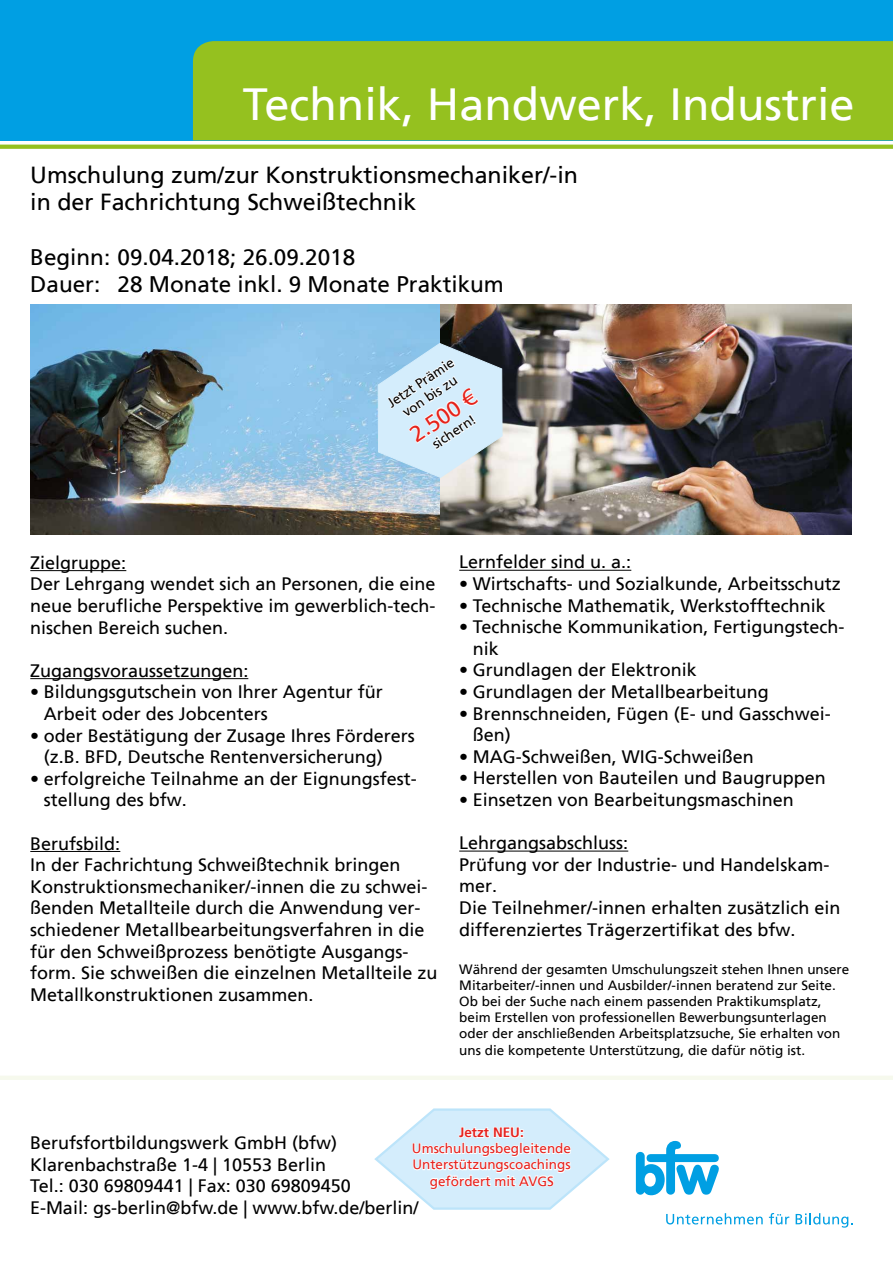
<style>
.page{position:relative;width:893px;height:1263px;background:#fff}
.page>*{position:absolute;margin:0;border:0;box-sizing:border-box;transform-origin:0 0}
.t1{font:45px "Frutiger";color:#fff}
.t2{font:23.25px/27.9px "Frutiger";color:#000}
.t3{font:22.5px/27px "Frutiger";color:#000}
.t4{font:22.5px "Frutiger";color:#e5231b}
.t5{font:18px/21.6px "Frutiger";color:#000}
.t6{font:13.5px/16.2px "Frutiger";color:#000}
.t7{font:13.5px/16.2px "Frutiger";color:#e5231f;text-align:center}
.t8{font:700 13.5px "Frutiger";color:#e5231f}
.s1{font-family:"Arial"}
</style>
<div class="page">
<svg style="left:0;top:145px;width:893px;height:4px;background:#99c328"></svg>
<div style="left:0;top:0;width:893px;height:140px;background:#009fe3"></div>
<div style="left:193px;top:41px;width:700px;height:99px;background:#95c11f"></div>
<hr style="left:0;top:1076px;width:893px;height:4px;background:#f6f9ed">
<svg style="left:636px;top:1141px;width:83px;height:54px"></svg>
<svg style="left:666px;top:1213px;width:97px;height:11px"></svg>
<svg style="left:769px;top:1213px;width:20px;height:11px"></svg>
<svg style="left:796px;top:1213px;width:56px;height:14px"></svg>
<hr style="left:30px;top:570px;width:96px;height:1px;background:#000">
<hr style="left:30px;top:678px;width:218px;height:1px;background:#000">
<hr style="left:30px;top:851px;width:90px;height:1px;background:#000">
<img style="left:30px;top:305px;width:821px;height:229px">
<hr style="left:459px;top:570px;width:172px;height:1px;background:#000">
<hr style="left:459px;top:851px;width:169px;height:1px;background:#000">
<svg style="left:378px;top:343px;width:124px;height:135px;background:#c6dcea"></svg>
<svg style="left:374px;top:1108px;width:236px;height:102px"></svg>
<h1 class="t1" style="left:243px;top:78px;width:613px">Technik, Handwerk, Industrie</h1>
<p class="t2" style="left:30px;top:161px;width:549px">Umschulung zum/zur Konstruktionsmechaniker/-in in der Fachrichtung Schweißtechnik</p>
<p class="t3" style="left:30px;top:244px;width:475px">Beginn: 09.04.2018; 26.09.2018<br>Dauer: 28 Monate inkl. 9 Monate Praktikum</p>
<p class="t6" style="left:384px;top:397px;width:79px;text-align:center;rotate:-34deg">Jetzt Prämie von bis zu</p>
<p class="t4" style="left:405px;top:426px;width:77px;rotate:-34deg">2.500 <span class="s1">€</span></p>
<p class="t6" style="left:429px;top:439px;width:51px;rotate:-34deg">sichern!</p>
<p class="t5" style="left:30px;top:552px;width:407px">Zielgruppe:<br>Der Lehrgang wendet sich an Personen, die eine neue berufliche Perspektive im gewerblich-tech&shy;nischen Bereich suchen.</p>
<p class="t5" style="left:30px;top:660px;width:220px">Zugangsvoraussetzungen:</p>
<p class="t5" style="left:44px;top:681px;width:341px;text-indent:-14px">• Bildungsgutschein von Ihrer Agentur für<br>Arbeit oder des Jobcenters</p>
<p class="t5" style="left:44px;top:725px;width:373px;text-indent:-14px">• oder Bestätigung der Zusage Ihres Förderers (z.B. BFD, Deutsche Rentenversicherung)</p>
<p class="t5" style="left:44px;top:768px;width:375px;text-indent:-14px">• erfolgreiche Teilnahme an der Eignungsfest&shy;stellung des bfw.</p>
<p class="t5" style="left:30px;top:833px;width:409px">Berufsbild:<br>In der Fachrichtung Schweißtechnik bringen Konstruktionsmechaniker/-innen die zu schwei&shy;ßenden Metallteile durch die Anwendung ver&shy;schiedener Metallbearbeitungsverfahren in die für den Schweißprozess benötigte Ausgangs&shy;form. Sie schweißen die einzelnen Metallteile zu Metallkonstruktionen zusammen.</p>
<p class="t5" style="left:459px;top:551px;width:174px">Lernfelder sind u. a.:</p>
<p class="t5" style="left:459px;top:573px;width:383px">• Wirtschafts- und Sozialkunde, Arbeitsschutz</p>
<p class="t5" style="left:459px;top:595px;width:368px">• Technische Mathematik, Werkstofftechnik</p>
<p class="t5" style="left:473px;top:616px;width:373px;text-indent:-14px">• Technische Kommunikation, Fertigungstech&shy;nik</p>
<p class="t5" style="left:459px;top:659px;width:239px">• Grundlagen der Elektronik</p>
<p class="t5" style="left:459px;top:681px;width:311px">• Grundlagen der Metallbearbeitung</p>
<p class="t5" style="left:473px;top:703px;width:360px;text-indent:-14px">• Brennschneiden, Fügen (E- und Gasschwei&shy;ßen)</p>
<p class="t5" style="left:459px;top:746px;width:296px">• MAG-Schweißen, WIG-Schweißen</p>
<p class="t5" style="left:459px;top:767px;width:368px">• Herstellen von Bauteilen und Baugruppen</p>
<p class="t5" style="left:459px;top:789px;width:336px">• Einsetzen von Bearbeitungsmaschinen</p>
<p class="t5" style="left:459px;top:832px;width:383px">Lehrgangsabschluss:<br>Prüfung vor der Industrie- und Handelskam&shy;mer.<br>Die Teilnehmer/-innen erhalten zusätzlich ein differenziertes Trägerzertifikat des bfw.</p>
<p class="t6" style="left:459px;top:961px;width:392px">Während der gesamten Umschulungszeit stehen Ihnen unsere Mitarbeiter/-innen und Ausbilder/-innen beratend zur Seite.<br>Ob bei der Suche nach einem passenden Praktikumsplatz, beim Erstellen von professionellen Bewerbungsunterlagen oder der anschließenden Arbeitsplatzsuche, Sie erhalten von uns die kompetente Unterstützung, die dafür nötig ist.</p>
<p class="t8" style="left:459px;top:1124px;width:66px">Jetzt NEU:</p>
<p class="t7" style="left:412px;top:1140px;width:161px">Umschulungsbegleitende<br>Unterstützungscoachings gefördert mit AVGS</p>
<p class="t5" style="left:30px;top:1132px;width:390px">Berufsfortbildungswerk GmbH (bfw)<br>Klarenbachstraße 1-4 | 10553 Berlin<br>Tel.: 030 69809441 | Fax: 030 69809450<br>E-Mail: gs-berlin@bfw.de | www.bfw.de/berlin/</p>
</div>
